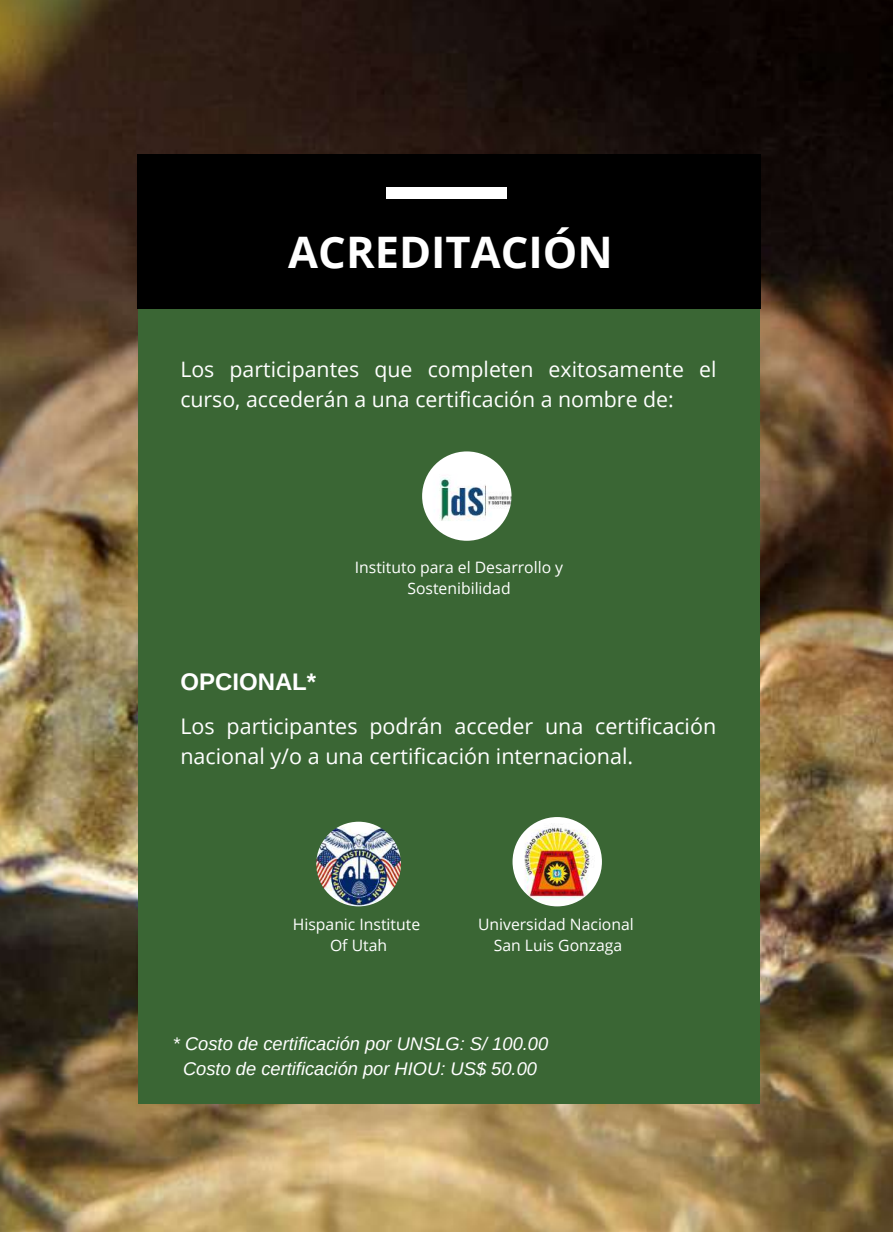
<style>
.page{position:relative;width:893px;height:1233px;background:#fff}
.page>*{position:absolute;margin:0;border:0;box-sizing:border-box;transform-origin:0 0}
.t1{font:700 43.5px "Open Sans";color:#fff}
.t2{font:700 24px "Arimo";color:#fff}
.t3{font:21.45px/30px "Open Sans";color:#fff}
.t4{font:21.3px/29.7px "Open Sans";color:#fff}
.t5{font:italic 18.3px/24.9px "Arimo";color:#fff;text-align:center}
.t6{font:15.75px/21.3px "Open Sans";color:#fff;text-align:center}
</style>
<div class="page">
<img style="left:0;top:0;width:892px;height:1232px">
<div style="left:138px;top:154px;width:621px;height:950px;background:#3a6634"></div>
<div style="left:138px;top:154px;width:622px;height:154px;background:#000"></div>
<img style="left:422px;top:451px;width:89px;height:90px;border-radius:50%">
<img style="left:512px;top:817px;width:90px;height:89px;border-radius:50%">
<img style="left:316px;top:822px;width:85px;height:84px;border-radius:50%">
<div style="left:386px;top:188px;width:120px;height:11px;background:#fff"></div>
<h1 class="t1" style="left:288px;top:221px;width:326px">ACREDITACIÓN</h1>
<h3 class="t4" style="left:180px;top:354px;width:537px">Los participantes que completen exitosamente el curso, accederán a una certificación a nombre de:</h3>
<p class="t6" style="left:355px;top:556px;width:210px">Instituto para el Desarrollo y<br>Sostenibilidad</p>
<h2 class="t2" style="left:180px;top:668px;width:137px">OPCIONAL*</h2>
<h3 class="t3" style="left:180px;top:711px;width:537px">Los participantes podrán acceder una certificación nacional y/o a una certificación internacional.</h3>
<p class="t6" style="left:293px;top:913px;width:129px">Hispanic Institute<br>Of Utah</p>
<p class="t6" style="left:478px;top:913px;width:157px">Universidad Nacional<br>San Luis Gonzaga</p>
<p class="t5" style="left:173px;top:1031px;width:377px">* Costo de certificación por UNSLG: S/ 100.00<br>Costo de certificación por HIOU: US$ 50.00</p>
</div>
